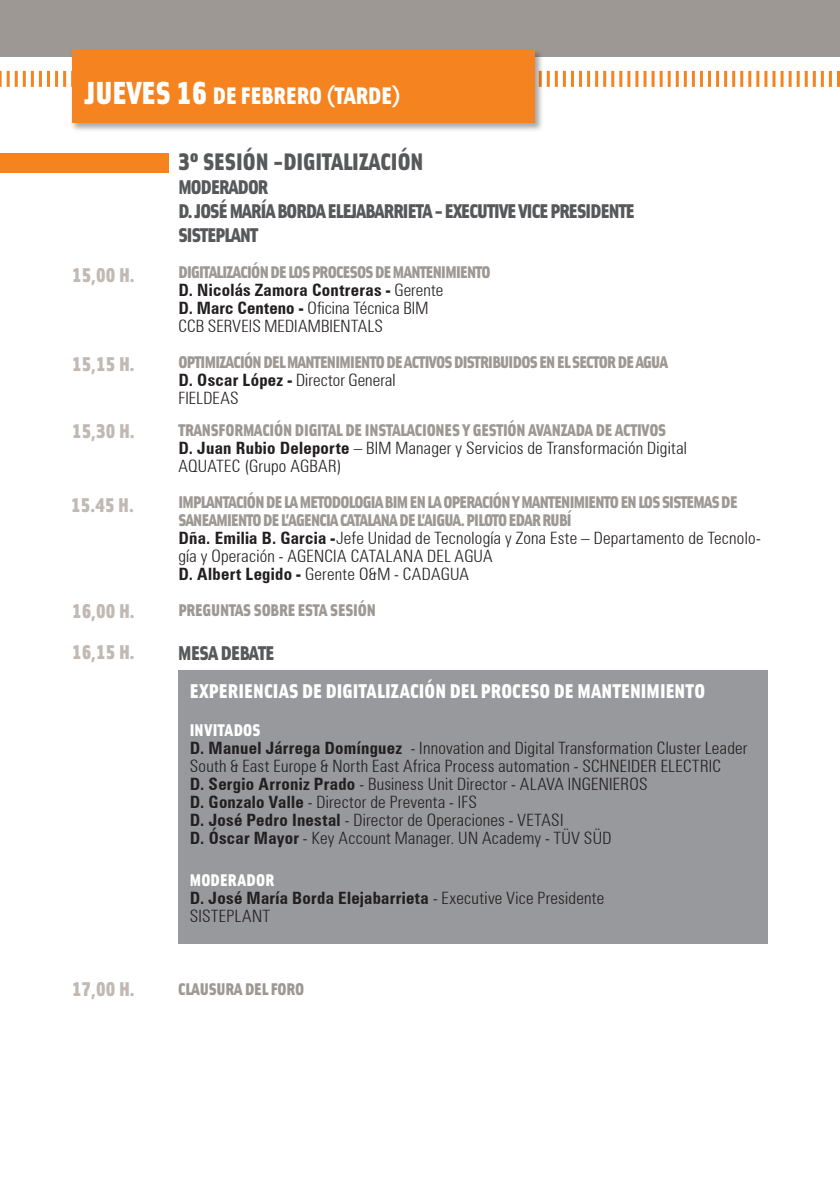
<style>
.page{position:relative;width:840px;height:1191px;background:#fff}
.page>*{position:absolute;margin:0;border:0;box-sizing:border-box;transform-origin:0 0}
.t1{font:24px "Solex Black Lining";color:#fff}
.titulos{font:24px "Solex Black Lining";color:#57585a}
.titulos-2{font:20px/24px "Solex Black Lining";letter-spacing:-.04em;color:#57585a}
.titulos-3{font:20px "Solex Black Lining";letter-spacing:.01em;color:#fff}
.t2{font:20px "Solex Black Lining";color:#c1b9b3}
.Parrafos_texto{font:300 condensed 17px/18px "Zurich BT";letter-spacing:.015em;color:#231f20}
.titulos-4{font:17px/18px "Solex Black Lining";letter-spacing:-.04em;color:#9d9893}
.Parrafos_texto-2{font:700 condensed 17px/18px "Zurich BT";letter-spacing:.015em;color:#231f20}
.titulos-5{font:17px "Solex Black Lining";letter-spacing:-.01em;color:#9d9893}
.titulos-6{font:17px "Solex Black Lining";letter-spacing:.015em;color:#fff}
.s1{font-size:32px}
.s2{font-weight:300}
.s3{font-weight:700}
</style>
<div class="page">
<div style="left:0;top:0;width:839px;height:57px;background:#9d9893"></div>
<hr style="left:836px;top:71px;width:3px;height:16px;background:#f58420">
<hr style="left:828px;top:71px;width:3px;height:16px;background:#f58420">
<hr style="left:820px;top:71px;width:3px;height:16px;background:#f58420">
<hr style="left:812px;top:71px;width:3px;height:16px;background:#f58420">
<hr style="left:804px;top:71px;width:3px;height:16px;background:#f58420">
<hr style="left:796px;top:71px;width:3px;height:16px;background:#f58420">
<hr style="left:788px;top:71px;width:3px;height:16px;background:#f58420">
<hr style="left:780px;top:71px;width:3px;height:16px;background:#f58420">
<hr style="left:772px;top:71px;width:3px;height:16px;background:#f58420">
<hr style="left:764px;top:71px;width:3px;height:16px;background:#f58420">
<hr style="left:756px;top:71px;width:3px;height:16px;background:#f58420">
<hr style="left:747px;top:71px;width:3px;height:16px;background:#f58420">
<hr style="left:739px;top:71px;width:3px;height:16px;background:#f58420">
<hr style="left:731px;top:71px;width:3px;height:16px;background:#f58420">
<hr style="left:723px;top:71px;width:3px;height:16px;background:#f58420">
<hr style="left:715px;top:71px;width:3px;height:16px;background:#f58420">
<hr style="left:707px;top:71px;width:3px;height:16px;background:#f58420">
<hr style="left:699px;top:71px;width:3px;height:16px;background:#f58420">
<hr style="left:691px;top:71px;width:3px;height:16px;background:#f58420">
<hr style="left:683px;top:71px;width:3px;height:16px;background:#f58420">
<hr style="left:675px;top:71px;width:3px;height:16px;background:#f58420">
<hr style="left:667px;top:71px;width:3px;height:16px;background:#f58420">
<hr style="left:659px;top:71px;width:3px;height:16px;background:#f58420">
<hr style="left:651px;top:71px;width:3px;height:16px;background:#f58420">
<hr style="left:643px;top:71px;width:3px;height:16px;background:#f58420">
<hr style="left:635px;top:71px;width:3px;height:16px;background:#f58420">
<hr style="left:627px;top:71px;width:3px;height:16px;background:#f58420">
<hr style="left:619px;top:71px;width:3px;height:16px;background:#f58420">
<hr style="left:611px;top:71px;width:3px;height:16px;background:#f58420">
<hr style="left:603px;top:71px;width:3px;height:16px;background:#f58420">
<hr style="left:594px;top:71px;width:3px;height:16px;background:#f58420">
<hr style="left:586px;top:71px;width:3px;height:16px;background:#f58420">
<hr style="left:578px;top:71px;width:3px;height:16px;background:#f58420">
<hr style="left:570px;top:71px;width:3px;height:16px;background:#f58420">
<hr style="left:562px;top:71px;width:3px;height:16px;background:#f58420">
<hr style="left:554px;top:71px;width:3px;height:16px;background:#f58420">
<hr style="left:546px;top:71px;width:3px;height:16px;background:#f58420">
<hr style="left:63px;top:71px;width:3px;height:16px;background:#f58420">
<hr style="left:55px;top:71px;width:3px;height:16px;background:#f58420">
<hr style="left:47px;top:71px;width:3px;height:16px;background:#f58420">
<hr style="left:39px;top:71px;width:3px;height:16px;background:#f58420">
<hr style="left:31px;top:71px;width:3px;height:16px;background:#f58420">
<hr style="left:23px;top:71px;width:3px;height:16px;background:#f58420">
<hr style="left:15px;top:71px;width:3px;height:16px;background:#f58420">
<hr style="left:7px;top:71px;width:3px;height:16px;background:#f58420">
<svg style="left:0;top:71px;width:2px;height:16px"></svg>
<div style="left:0;top:153px;width:168px;height:20px;background:#f58420"></div>
<div style="left:70px;top:48px;width:473px;height:84px;background:#231f20;opacity:.4"></div>
<div style="left:72px;top:51px;width:462px;height:72px;background:#f58420"></div>
<div style="left:178px;top:670px;width:589px;height:274px;background:#97999c"></div>
<p class="t1" style="left:85px;top:79px;width:317px"><span class="s1">JUEVES 16</span> DE FEBRERO (TARDE)</p>
<p class="t2" style="left:72px;top:261px;width:64px">15,00 H.</p>
<p class="t2" style="left:72px;top:350px;width:64px">15,15 H.</p>
<p class="t2" style="left:72px;top:417px;width:64px">15,30 H.</p>
<p class="t2" style="left:71px;top:491px;width:64px">15.45 H.</p>
<p class="t2" style="left:72px;top:596px;width:64px">16,00 H.</p>
<p class="t2" style="left:72px;top:638px;width:64px">16,15 H.</p>
<p class="t2" style="left:72px;top:975px;width:64px">17,00 H.</p>
<p class="titulos" style="left:178px;top:144px;width:246px">3º SESIÓN -DIGITALIZACIÓN</p>
<p class="titulos-2" style="left:178px;top:173px;width:457px">MODERADOR<br>D. JOSÉ MARÍA BORDA ELEJABARRIETA - EXECUTIVE VICE PRESIDENTE</p>
<p class="titulos-2" style="left:178px;top:221px;width:81px">SISTEPLANT</p>
<p class="titulos-4" style="left:178px;top:261px;width:313px">DIGITALIZACIÓN DE LOS PROCESOS DE MANTENIMIENTO</p>
<p class="Parrafos_texto-2" style="left:178px;top:280px;width:266px">D. Nicolás Zamora Contreras - <span class="s2">Gerente<br></span>D. Marc Centeno - <span class="s2">Oficina Técnica BIM</span></p>
<p class="Parrafos_texto" style="left:178px;top:316px;width:206px">CCB SERVEIS MEDIAMBIENTALS</p>
<p class="titulos-4" style="left:178px;top:351px;width:491px">OPTIMIZACIÓN DEL MANTENIMIENTO DE ACTIVOS DISTRIBUIDOS EN EL SECTOR DE AGUA</p>
<p class="Parrafos_texto" style="left:178px;top:370px;width:218px"><span class="s3">D. Oscar López -</span> Director General</p>
<p class="Parrafos_texto" style="left:178px;top:388px;width:62px">FIELDEAS</p>
<p class="titulos-5" style="left:178px;top:418px;width:489px">TRANSFORMACIÓN DIGITAL DE INSTALACIONES Y GESTIÓN AVANZADA DE ACTIVOS</p>
<p class="Parrafos_texto" style="left:178px;top:438px;width:509px"><span class="s3">D. Juan Rubio Deleporte</span> – BIM Manager y Servicios de Transformación Digital</p>
<p class="Parrafos_texto" style="left:178px;top:456px;width:164px">AQUATEC (Grupo AGBAR)</p>
<p class="titulos-4" style="left:178px;top:491px;width:560px">IMPLANTACIÓN DE LA METODOLOGIA BIM EN LA OPERACIÓN Y MANTENIMIENTO EN LOS SISTEMAS DE<br>SANEAMIENTO DE L’AGENCIA CATALANA DE L’AIGUA. PILOTO EDAR RUBÍ</p>
<p class="Parrafos_texto" style="left:178px;top:528px;width:583px"><span class="s3">Dña. Emilia B. Garcia -</span>Jefe Unidad de Tecnología y Zona Este – Departamento de Tecnolo&shy;gía y Operación - AGENCIA CATALANA DEL AGUA<br><span class="s3">D. Albert Legido -</span> Gerente O&amp;M - CADAGUA</p>
<p class="titulos-5" style="left:178px;top:598px;width:199px">PREGUNTAS SOBRE ESTA SESIÓN</p>
<p class="titulos-2" style="left:178px;top:640px;width:98px">MESA DEBATE</p>
<p class="titulos-3" style="left:190px;top:676px;width:516px">EXPERIENCIAS DE DIGITALIZACIÓN DEL PROCESO DE MANTENIMIENTO</p>
<p class="titulos-6" style="left:190px;top:717px;width:72px">INVITADOS</p>
<p class="Parrafos_texto" style="left:190px;top:738px;width:559px"><span class="s3">D. Manuel Járrega Domínguez</span> - Innovation and Digital Transformation Cluster Leader<br>South &amp; East Europe &amp; North East Africa Process automation - SCHNEIDER ELECTRIC</p>
<p class="Parrafos_texto" style="left:190px;top:774px;width:459px"><span class="s3">D. Sergio Arroniz Prado</span> - Business Unit Director - ALAVA INGENIEROS</p>
<p class="Parrafos_texto" style="left:190px;top:792px;width:289px"><span class="s3">D. Gonzalo Valle</span> - Director de Preventa - IFS</p>
<p class="Parrafos_texto" style="left:190px;top:810px;width:375px"><span class="s3">D. José Pedro Inestal</span> - Director de Operaciones - VETASI</p>
<p class="Parrafos_texto" style="left:190px;top:828px;width:423px"><span class="s3">D. Óscar Mayor</span> - Key Account Manager. UN Academy - TÜV SÜD</p>
<p class="titulos-6" style="left:190px;top:867px;width:86px">MODERADOR</p>
<p class="Parrafos_texto-2" style="left:190px;top:888px;width:416px">D. José María Borda Elejabarrieta <span class="s2">- Executive Vice Presidente</span></p>
<p class="Parrafos_texto" style="left:190px;top:906px;width:82px">SISTEPLANT</p>
<p class="titulos-5" style="left:178px;top:977px;width:127px">CLAUSURA DEL FORO</p>
</div>
